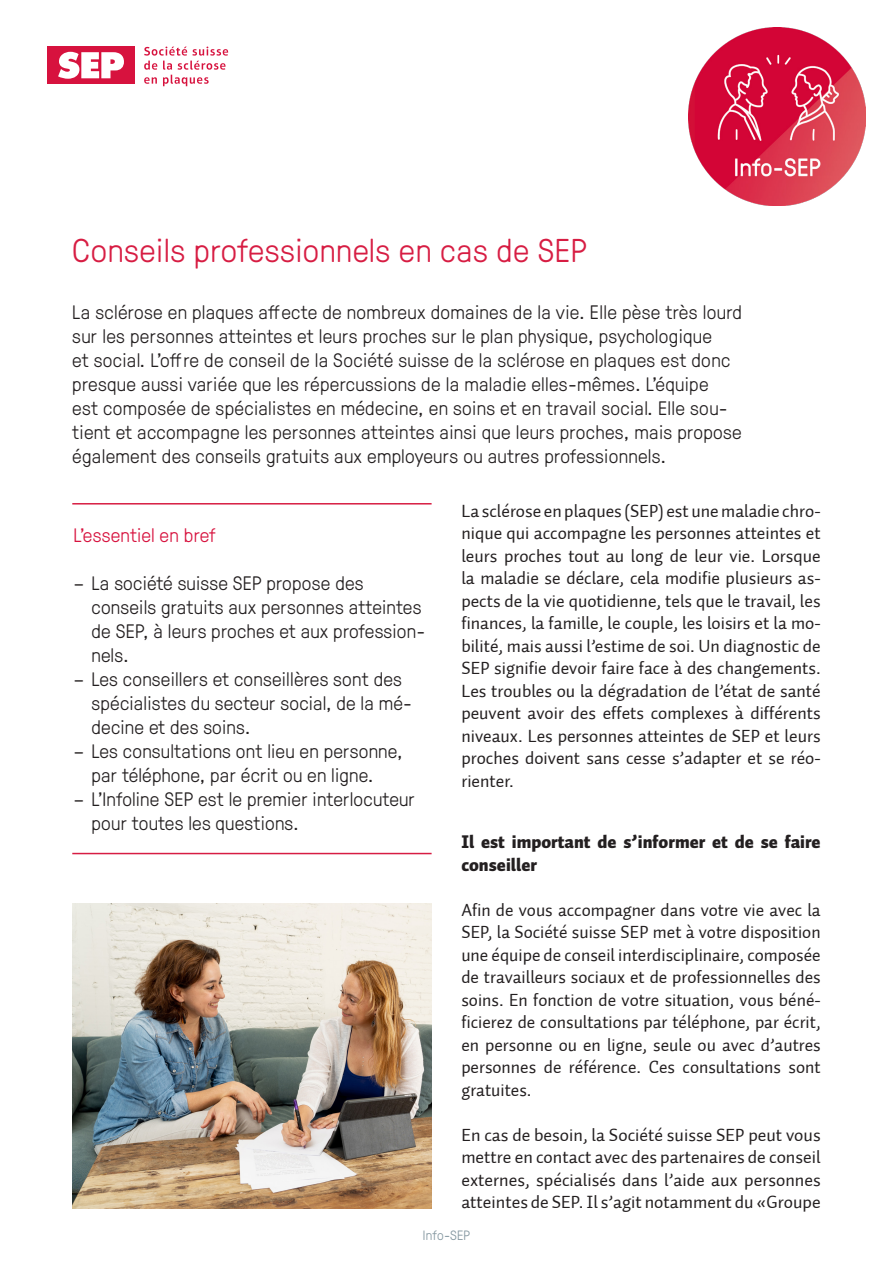
<style>
.page{position:relative;width:893px;height:1263px;background:#fff}
.page>*{position:absolute;margin:0;border:0;box-sizing:border-box;transform-origin:0 0}
.t1{font:300 33px "GT Pressura";letter-spacing:.015em;color:#d71d43}
.t2{font:300 19.5px/24px "GT Pressura";letter-spacing:.015em;color:#231f20}
.t3{font:300 19.5px "GT Pressura";letter-spacing:.01em;color:#d7123e}
.t4{font:18px/22.5px "Auto 2 Regular LF";color:#231f20;text-align:justify}
.t5{font:18px/22.5px "Auto 2 Black LF";color:#231f20}
.t6{font:300 13.5px "GT Pressura";letter-spacing:.015em;color:#83969f}
</style>
<div class="page">
<img style="left:688px;top:28px;width:178px;height:177px">
<div style="left:47px;top:46px;width:88px;height:38px;background:#d7123e"></div>
<svg style="left:144px;top:47px;width:84px;height:39px"></svg>
<svg style="left:58px;top:52px;width:66px;height:27px"></svg>
<hr style="left:72px;top:503px;width:360px;height:1px;background:#d71d43">
<hr style="left:72px;top:853px;width:360px;height:1px;background:#d71d43">
<img style="left:72px;top:904px;width:359px;height:304px">
<p class="t1" style="left:72px;top:227px;width:516px">Conseils professionnels en cas de SEP</p>
<p class="t2" style="left:72px;top:299px;width:671px">La sclérose en plaques affecte de nombreux domaines de la vie. Elle pèse très lourd sur les personnes atteintes et leurs proches sur le plan physique, psychologique<br>et social. L’offre de conseil de la Société suisse de la sclérose en plaques est donc presque aussi variée que les répercussions de la maladie elles-mêmes. L’équipe<br>est composée de spécialistes en médecine, en soins et en travail social. Elle sou&shy;tient et accompagne les personnes atteintes ainsi que leurs proches, mais propose également des conseils gratuits aux employeurs ou autres professionnels.</p>
<p class="t3" style="left:74px;top:521px;width:144px">L’essentiel en bref</p>
<p class="t2" style="left:92px;top:570px;width:335px;text-indent:-18px">– La société suisse SEP propose des conseils gratuits aux personnes atteintes de SEP, à leurs proches et aux profession&shy;nels.</p>
<p class="t2" style="left:92px;top:666px;width:322px;text-indent:-18px">– Les conseillers et conseillères sont des spécialistes du secteur social, de la mé&shy;decine et des soins.</p>
<p class="t2" style="left:74px;top:738px;width:331px;text-align:center">– Les consultations ont lieu en personne, par téléphone, par écrit ou en ligne.</p>
<p class="t2" style="left:92px;top:786px;width:325px;text-indent:-18px">– L’Infoline SEP est le premier interlocuteur pour toutes les questions.</p>
<p class="t4" style="left:461px;top:500px;width:361px">La sclérose en plaques (SEP) est une maladie chro&shy;nique qui accompagne les personnes atteintes et leurs proches tout au long de leur vie. Lorsque la maladie se déclare, cela modifie plusieurs as&shy;pects de la vie quotidienne, tels que le travail, les finances, la famille, le couple, les loisirs et la mo&shy;bilité, mais aussi l’estime de soi. Un diagnostic de SEP signifie devoir faire face à des changements.<br>Les troubles ou la dégradation de l’état de santé peuvent avoir des effets complexes à différents niveaux. Les personnes atteintes de SEP et leurs proches doivent sans cesse s’adapter et se réo&shy;rienter.</p>
<p class="t5" style="left:461px;top:832px;width:361px">Il est important de s’informer et de se faire conseiller</p>
<p class="t4" style="left:461px;top:899px;width:361px">Afin de vous accompagner dans votre vie avec la SEP, la Société suisse SEP met à votre disposition une équipe de conseil interdisciplinaire, composée de travailleurs sociaux et de professionnelles des soins. En fonction de votre situation, vous béné&shy;ficierez de consultations par téléphone, par écrit, en personne ou en ligne, seule ou avec d’autres personnes de référence. Ces consultations sont gratuites.</p>
<p class="t4" style="left:461px;top:1124px;width:361px">En cas de besoin, la Société suisse SEP peut vous mettre en contact avec des partenaires de conseil externes, spécialisés dans l’aide aux personnes atteintes de SEP. Il s’agit notamment du «Groupe</p>
<p class="t6" style="left:423px;top:1226px;width:49px">Info-SEP</p>
</div>
